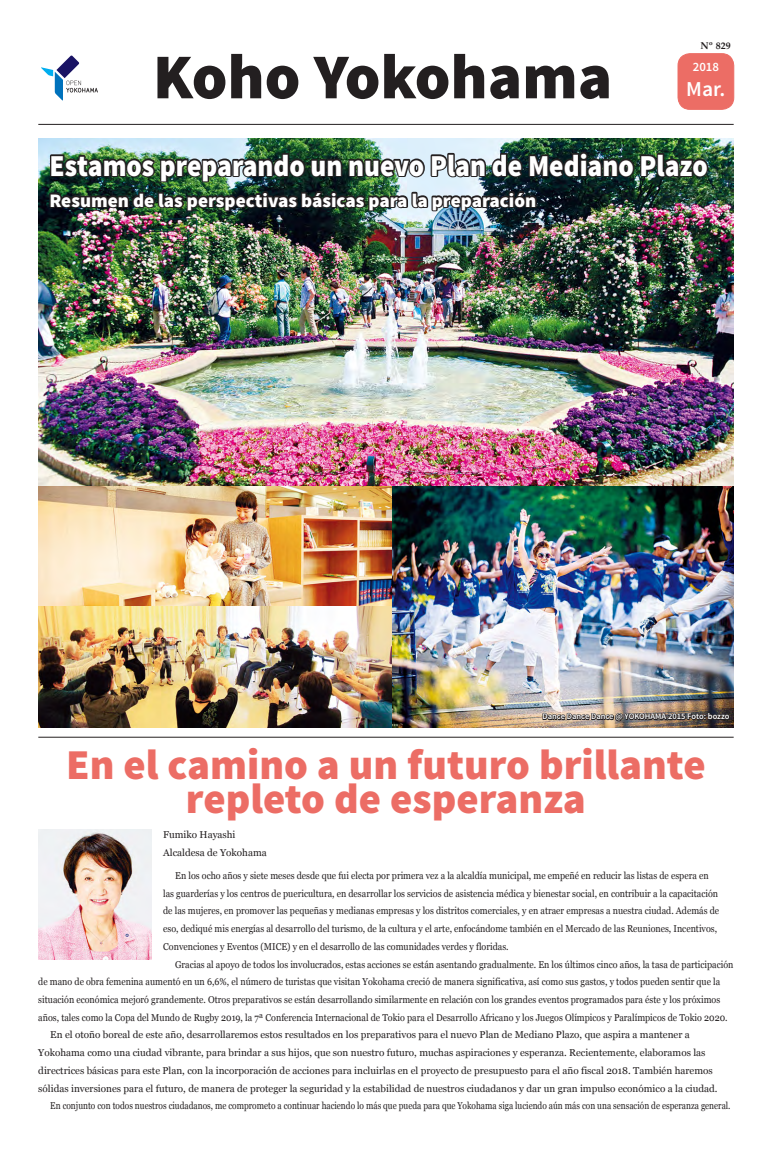
<style>
.page{position:relative;width:772px;height:1151px;background:#fff}
.page>*{position:absolute;margin:0;border:0;box-sizing:border-box;transform-origin:0 0}
.t1{font:900 63.8px "Source Sans Pro";color:#231f20}
.t2{font:900 42.5px/34.7px "Source Sans Pro";color:#ec6d65;text-align:center}
.t3{font:900 30.5px "Source Sans Pro";color:#fff;scale:.9 1}
.t4{font:600 21.3px "Source Sans Pro";color:#fff}
.t5{font:900 19.1px "Source Sans Pro";color:#fff}
.t6{font:600 12.8px "Source Sans Pro";color:#fff}
.t7{font:9.9px/17.7px "Georgia";color:#231f20;scale:.9 1}
.t8{font:9.9px/17.7px "Georgia";color:#231f20}
.t9{font:9.9px "Georgia";color:#231f20;scale:.84 1}
.t10{font:700 9.9px "Palatino";color:#231f20}
.t11{font:600 8.5px "Source Sans Pro";color:#fff}
</style>
<div class="page">
<hr style="left:38px;top:124px;width:695px;height:1px;background:#231f20">
<svg style="left:41px;top:56px;width:57px;height:44px"></svg>
<div style="left:677px;top:54px;width:56px;height:55px;background:#ec6d65;border-radius:12px"></div>
<div style="left:677px;top:53px;width:56px;height:57px;border:1px solid #ec6d65;border-radius:12px"></div>
<hr style="left:38px;top:737px;width:695px;height:1px;background:#231f20">
<img style="left:38px;top:829px;width:114px;height:131px">
<img style="left:38px;top:139px;width:695px;height:588px">
<img style="left:48px;top:150px;width:661px;height:63px">
<img style="left:541px;top:701px;width:189px;height:37px">
<p class="t1" style="left:153px;top:36px;width:460px">Koho Yokohama</p>
<p class="t10" style="left:699px;top:37px;width:32px">Nº 829</p>
<p class="t6" style="left:692px;top:59px;width:28px">2018</p>
<p class="t4" style="left:685px;top:75px;width:41px">Mar.</p>
<p class="t3" style="left:49px;top:146px;width:732px">Estamos preparando un nuevo Plan de Mediano Plazo</p>
<p class="t5" style="left:49px;top:188px;width:488px">Resumen de las perspectivas básicas para la preparación</p>
<p class="t11" style="left:542px;top:711px;width:188px">Dance Dance Dance @ YOKOHAMA 2015 Foto: bozzo</p>
<p class="t2" style="left:66px;top:749px;width:641px">En el camino a un futuro brillante repleto de esperanza</p>
<p class="t8" style="left:163px;top:825px;width:74px">Fumiko Hayashi</p>
<p class="t8" style="left:163px;top:843px;width:105px">Alcaldesa de Yokohama</p>
<p class="t7" style="left:163px;top:866px;width:618px;text-indent:12px">En los ocho años y siete meses desde que fui electa por primera vez a la alcaldía municipal, me empeñé en reducir las listas de espera en las guarderías y los centros de puericultura, en desarrollar los servicios de asistencia médica y bienestar social, en contribuir a la capacitación de las mujeres, en promover las pequeñas y medianas empresas y los distritos comerciales, y en atraer empresas a nuestra ciudad. Además de eso, dediqué mis energías al desarrollo del turismo, de la cultura y el arte, enfocándome también en el Mercado de las Reuniones, Incentivos, Convenciones y Eventos (MICE) y en el desarrollo de las comunidades verdes y floridas.</p>
<p class="t7" style="left:38px;top:955px;width:773px;text-indent:137px">Gracias al apoyo de todos los involucrados, estas acciones se están asentando gradualmente. En los últimos cinco años, la tasa de participación de mano de obra femenina aumentó en un 6,6%, el número de turistas que visitan Yokohama creció de manera significativa, así como sus gastos, y todos pueden sentir que la situación económica mejoró grandemente. Otros preparativos se están desarrollando similarmente en relación con los grandes eventos programados para éste y los próximos años, tales como la Copa del Mundo de Rugby 2019, la 7ª Conferencia Internacional de Tokio para el Desarrollo Africano y los Juegos Olímpicos y Paralímpicos de Tokio 2020.</p>
<p class="t8" style="left:38px;top:1026px;width:680px;text-indent:12px">En el otoño boreal de este año, desarrollaremos estos resultados en los preparativos para el nuevo Plan de Mediano Plazo, que aspira a mantener a Yokohama como una ciudad vibrante, para brindar a sus hijos, que son nuestro futuro, muchas aspiraciones y esperanza. Recientemente, elaboramos las directrices básicas para este Plan, con la incorporación de acciones para incluirlas en el proyecto de presupuesto para el año fiscal 2018. También haremos sólidas inversiones para el futuro, de manera de proteger la seguridad y la estabilidad de nuestros ciudadanos y dar un gran impulso económico a la ciudad.</p>
<p class="t9" style="left:50px;top:1099px;width:810px">En conjunto con todos nuestros ciudadanos, me comprometo a continuar haciendo lo más que pueda para que Yokohama siga luciendo aún más con una sensación de esperanza general.</p>
</div>
